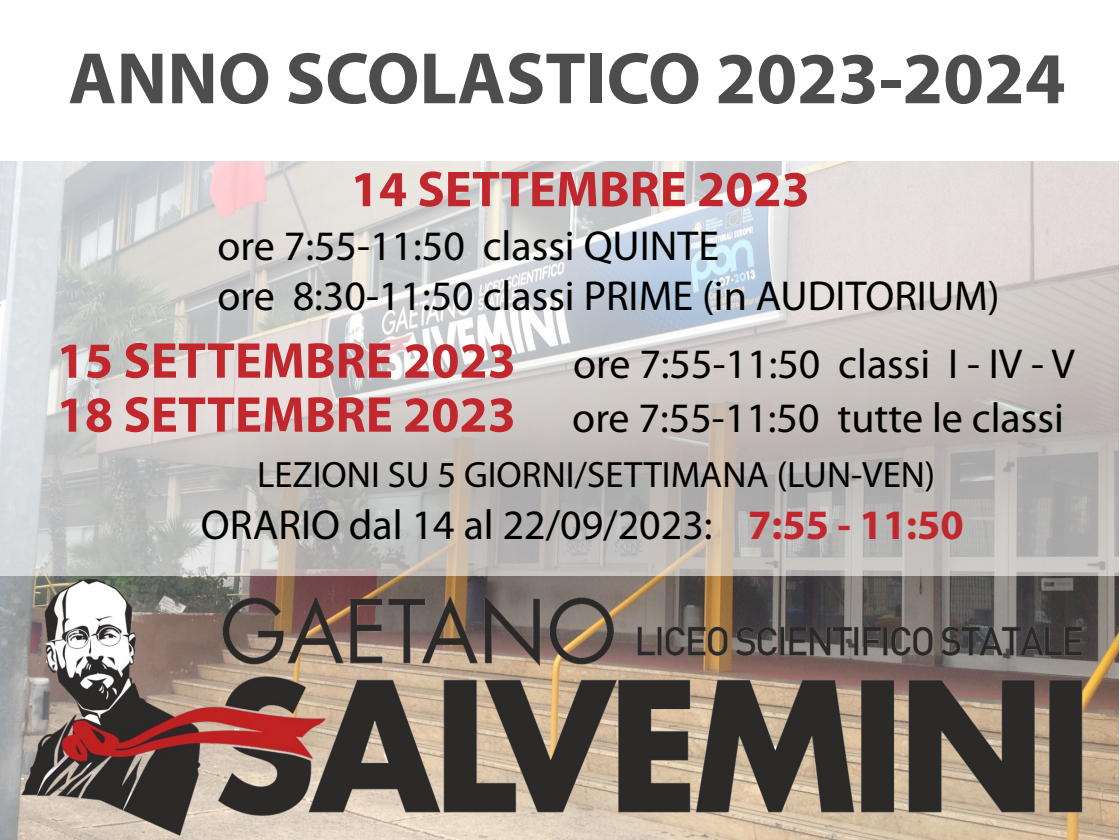
<style>
.page{position:relative;width:1120px;height:840px;background:#fff}
.page>*{position:absolute;margin:0;border:0;box-sizing:border-box;transform-origin:0 0}
.t1{font:700 73.5px "Myriad Pro";color:#4d4d4d}
.t2{font:700 50.75px "Myriad Pro";color:#c1272d}
.t3{font:42px/50.4px "Myriad Pro";color:#000}
.t4{font:36.75px "Myriad Pro";color:#000}
.s1{font-weight:700;font-size:50.75px;color:#c1272d}
.s2{font-weight:700;color:#c1272d}
</style>
<div class="page">
<img style="left:0;top:576px;width:1118px;height:264px">
<svg style="left:0;top:161px;width:1119px;height:415px"></svg>
<h1 class="t1" style="left:68px;top:31px;width:999px">ANNO SCOLASTICO 2023-2024</h1>
<p class="t2" style="left:351px;top:156px;width:461px">14 SETTEMBRE 2023</p>
<p class="t3" style="left:218px;top:220px;width:784px">ore 7:55-11:50 classi QUINTE<br>ore 8:30-11:50 classi PRIME (in AUDITORIUM)</p>
<p class="t2" style="left:57px;top:327px;width:461px">15 SETTEMBRE 2023</p>
<p class="t3" style="left:57px;top:337px;width:1020px;line-height:53.7px;text-align:right">ore 7:55-11:50 classi I - IV - V<br><span class="s1">18 SETTEMBRE 2023</span> ore 7:55-11:50 tutte le classi</p>
<p class="t4" style="left:257px;top:452px;width:680px">LEZIONI SU 5 GIORNI/SETTIMANA (LUN-VEN)</p>
<p class="t3" style="left:201px;top:500px;width:764px">ORARIO dal 14 al 22/09/2023: <span class="s2">7:55 - 11:50</span></p>
</div>
